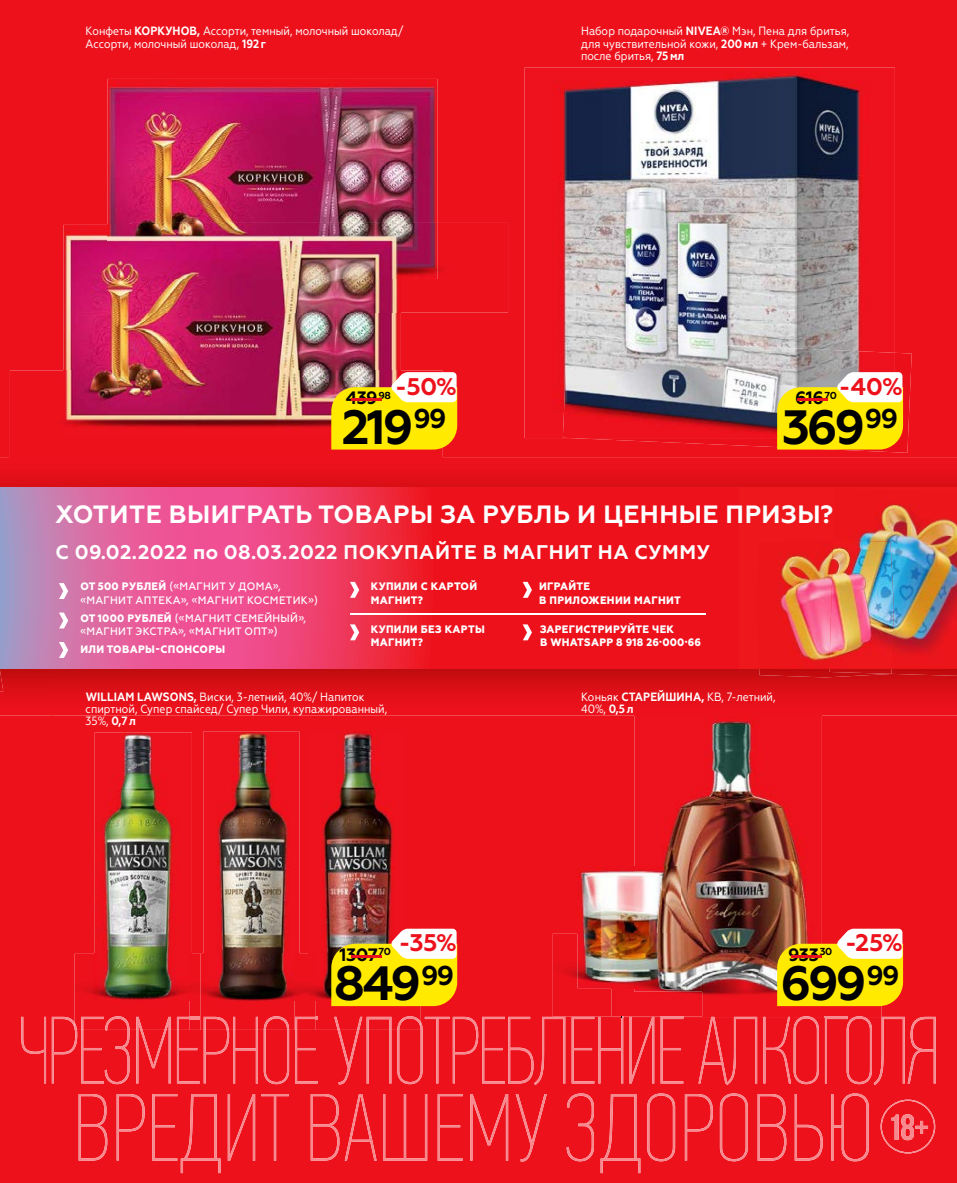
<style>
.page{position:relative;width:957px;height:1183px;background:#fff}
.page>*{position:absolute;margin:0;border:0;box-sizing:border-box;transform-origin:0 0}
.t1{font:700 48.15px "Geometria";letter-spacing:-.06em;color:#000}
.t2{font:700 25.05px "Geometria";letter-spacing:.02em;color:#fff}
.t3{font:700 24px "Geometria";color:#ed111c}
.t4{font:700 19.8px "Geometria";letter-spacing:.03em;color:#fff}
.t5{font:700 17.85px "Geometria";letter-spacing:-.03em;color:#000}
.t6{font:12px/12px "Geometria Narrow";color:#fff}
.t7{font:800 10.8px/13.4px "Geometria";letter-spacing:.03em;color:#fff;scale:.95 1}
.t8{font:500 10.8px/13.4px "Geometria";letter-spacing:.03em;color:#fff;scale:.95 1}
.t9{font:700 10.2px "Geometria";color:#000}
.s1{font-weight:700}
.s2{color:#ed111c}
.s3{font-weight:800}
.s4{font-size:17.85px;color:#ed111c}
</style>
<div class="page">
<div style="left:0;top:0;width:957px;height:1182px;background:#ed111c"></div>
<img style="left:0;top:457px;width:957px;height:30px">
<img style="left:0;top:668px;width:52px;height:47px">
<img style="left:52px;top:668px;width:905px;height:47px">
<div style="left:0;top:487px;width:957px;height:181px;background:#ee171c"></div>
<svg style="left:0;top:487px;width:706px;height:181px"></svg>
<svg style="left:59px;top:583px;width:9px;height:16px"></svg>
<svg style="left:59px;top:612px;width:9px;height:16px"></svg>
<svg style="left:59px;top:641px;width:9px;height:16px"></svg>
<svg style="left:350px;top:581px;width:9px;height:16px"></svg>
<svg style="left:350px;top:624px;width:9px;height:16px"></svg>
<svg style="left:523px;top:581px;width:9px;height:16px"></svg>
<hr style="left:350px;top:612px;width:355px;height:2px;background:#fff">
<svg style="left:523px;top:624px;width:9px;height:16px"></svg>
<img style="left:0;top:670px;width:3px;height:21px">
<img style="left:891px;top:668px;width:66px;height:7px">
<img style="left:858px;top:503px;width:99px;height:152px">
<img style="left:759px;top:668px;width:132px;height:9px">
<img style="left:779px;top:552px;width:50px;height:109px">
<img style="left:829px;top:668px;width:62px;height:5px">
<img style="left:829px;top:539px;width:65px;height:120px">
<div style="left:553px;top:933px;width:58px;height:83px;background:#ed111c"></div>
<img style="left:577px;top:866px;width:57px;height:121px">
<div style="left:400px;top:223px;width:108px;height:89px;background:#ed111c"></div>
<img style="left:108px;top:79px;width:330px;height:146px">
<img style="left:131px;top:223px;width:307px;height:56px">
<div style="left:10px;top:370px;width:433px;height:92px;background:#ed111c"></div>
<img style="left:63px;top:225px;width:337px;height:208px">
<img style="left:131px;top:279px;width:269px;height:33px">
<img style="left:108px;top:225px;width:292px;height:54px">
<img style="left:569px;top:353px;width:342px;height:99px">
<img style="left:524px;top:68px;width:371px;height:370px">
<img style="left:563px;top:338px;width:332px;height:100px">
<img style="left:74px;top:953px;width:347px;height:76px">
<img style="left:95px;top:732px;width:97px;height:268px">
<img style="left:203px;top:731px;width:96px;height:269px">
<img style="left:189px;top:953px;width:12px;height:63px">
<img style="left:308px;top:731px;width:96px;height:269px">
<img style="left:702px;top:991px;width:179px;height:25px">
<div style="left:611px;top:987px;width:91px;height:29px;background:#ee121e"></div>
<img style="left:611px;top:953px;width:23px;height:34px">
<img style="left:634px;top:714px;width:187px;height:277px">
<img style="left:681px;top:933px;width:21px;height:20px">
<svg style="left:331px;top:928px;width:126px;height:77px"></svg>
<svg style="left:777px;top:372px;width:126px;height:77px"></svg>
<svg style="left:331px;top:372px;width:126px;height:77px"></svg>
<svg style="left:777px;top:928px;width:126px;height:77px"></svg>
<svg style="left:79px;top:1093px;width:789px;height:79px;background:#ee232d"></svg>
<img style="left:397px;top:1015px;width:24px;height:1px">
<svg style="left:264px;top:1029px;width:25px;height:54px"></svg>
<img style="left:264px;top:1015px;width:25px;height:14px">
<img style="left:81px;top:1015px;width:49px;height:1px">
<svg style="left:825px;top:1015px;width:110px;height:69px;background:#ee2731"></svg>
<svg style="left:763px;top:1015px;width:56px;height:68px;background:#ee2b35"></svg>
<svg style="left:698px;top:1016px;width:59px;height:68px;background:#ee2731"></svg>
<img style="left:711px;top:1016px;width:46px;height:1px">
<svg style="left:660px;top:1016px;width:23px;height:67px;background:#ee2b35"></svg>
<svg style="left:629px;top:1016px;width:25px;height:67px;background:#ef353e"></svg>
<svg style="left:367px;top:1016px;width:256px;height:68px;background:#ee2630"></svg>
<img style="left:367px;top:1016px;width:24px;height:13px">
<svg style="left:338px;top:1029px;width:21px;height:55px"></svg>
<img style="left:334px;top:1016px;width:28px;height:13px">
<svg style="left:295px;top:1029px;width:23px;height:54px"></svg>
<img style="left:295px;top:1016px;width:21px;height:13px">
<svg style="left:177px;top:1016px;width:81px;height:67px;background:#ee2832"></svg>
<svg style="left:136px;top:1029px;width:35px;height:54px;background:#ef323c"></svg>
<img style="left:136px;top:1016px;width:35px;height:13px">
<svg style="left:52px;top:1016px;width:78px;height:67px;background:#ee2832"></svg>
<svg style="left:21px;top:1016px;width:25px;height:67px;background:#ee252f"></svg>
<svg style="left:880px;top:1099px;width:55px;height:54px;background:#ef303a"></svg>
<p class="t6" style="left:86px;top:25px;width:319px">Конфеты <span class="s1">КОРКУНОВ,</span> Ассорти, темный, молочный шоколад/<br>Ассорти, молочный шоколад, <span class="s1">192 г</span></p>
<p class="t6" style="left:581px;top:25px;width:270px;text-align:justify">Набор подарочный <span class="s1">NIVEA®</span> Мэн, Пена для бритья, для чувствительной кожи, <span class="s1">200 мл</span> + Крем-бальзам, после бритья, <span class="s1">75мл</span></p>
<h3 class="t3" style="left:395px;top:372px;width:63px">-50%</h3>
<h1 class="t1" style="left:342px;top:398px;width:106px">219<sup>99</sup></h1>
<h3 class="t5" style="left:342px;top:387px;width:51px"><span class="s2">-</span>439<sup>98</sup></h3>
<h3 class="t3" style="left:839px;top:372px;width:66px">-40%</h3>
<h1 class="t1" style="left:782px;top:398px;width:118px">369<sup>99</sup></h1>
<h3 class="t5" style="left:787px;top:387px;width:51px"><span class="s2">-</span>616<sup>70</sup></h3>
<h2 class="t2" style="left:55px;top:499px;width:779px">ХОТИТЕ ВЫИГРАТЬ ТОВАРЫ ЗА РУБЛЬ И ЦЕННЫЕ ПРИЗЫ?</h2>
<h3 class="t4" style="left:55px;top:540px;width:656px">C 09.02.2022 по 08.03.2022 ПОКУПАЙТЕ В МАГНИТ НА СУММУ</h3>
<p class="t8" style="left:80px;top:580px;width:252px"><span class="s3">ОТ 500 РУБЛЕЙ</span> («МАГНИТ У ДОМА», «МАГНИТ АПТЕКА», «МАГНИТ КОСМЕТИК»)</p>
<p class="t8" style="left:80px;top:611px;width:239px"><span class="s3">ОТ 1000 РУБЛЕЙ</span> («МАГНИТ СЕМЕЙНЫЙ», «МАГНИТ ЭКСТРА», «МАГНИТ ОПТ»)</p>
<p class="t7" style="left:80px;top:643px;width:154px">ИЛИ ТОВАРЫ-СПОНСОРЫ</p>
<p class="t7" style="left:371px;top:580px;width:113px">КУПИЛИ С КАРТОЙ<br>МАГНИТ?</p>
<p class="t7" style="left:371px;top:622px;width:121px">КУПИЛИ БЕЗ КАРТЫ<br>МАГНИТ?</p>
<p class="t7" style="left:539px;top:580px;width:151px">ИГРАЙТЕ<br>В ПРИЛОЖЕНИИ МАГНИТ</p>
<p class="t7" style="left:540px;top:622px;width:171px">ЗАРЕГИСТРИРУЙТЕ ЧЕК<br>В WHATSAPP 8 918 26·000·66</p>
<p class="t6" style="left:86px;top:691px;width:303px"><span class="s1">WILLIAM LAWSONS,</span> Виски, 3-летний, 40%/ Напиток спиртной, Супер спайсед/ Супер Чили, купажированный,<br>35%, <span class="s1">0,7л</span></p>
<p class="t6" style="left:581px;top:691px;width:196px">Коньяк <span class="s1">СТАРЕЙШИНА,</span> КВ, 7-летний,<br>40%, <span class="s1">0,5л</span></p>
<h3 class="t3" style="left:399px;top:928px;width:60px">-35%</h3>
<h1 class="t1" style="left:334px;top:954px;width:122px">849<sup>99</sup></h1>
<p class="t9" style="left:342px;top:945px;width:51px"><span class="s4">-</span>70</p>
<h3 class="t5" style="left:340px;top:943px;width:40px">1307</h3>
<h3 class="t3" style="left:845px;top:928px;width:59px">-25%</h3>
<h1 class="t1" style="left:780px;top:954px;width:120px">699<sup>99</sup></h1>
<p class="t9" style="left:781px;top:945px;width:52px"><span class="s4">-</span>30</p>
<h3 class="t5" style="left:788px;top:943px;width:33px">933</h3>
</div>
